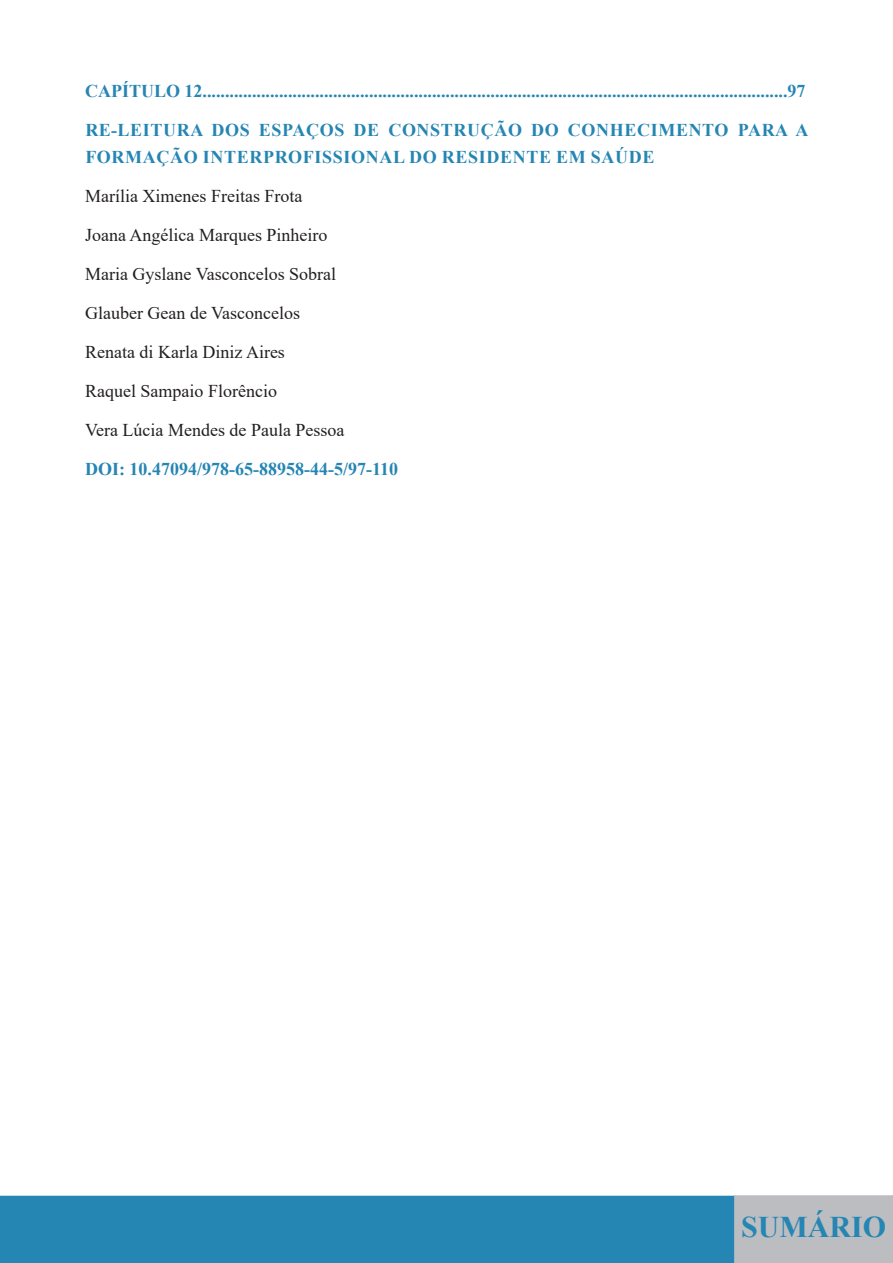
<style>
.page{position:relative;width:893px;height:1263px;background:#fff}
.page>*{position:absolute;margin:0;border:0;box-sizing:border-box;transform-origin:0 0}
.t1{font:700 30px "Times New Roman";color:#2585b3}
.t2{font:18px "Times New Roman";color:#231f20}
.t3{font:700 18px "Times New Roman";color:#2585b3}
.t4{font:700 18px/27px "Times New Roman";letter-spacing:.035em;color:#2585b3}
</style>
<div class="page">
<div style="left:0;top:1196px;width:736px;height:67px;background:#2585b3"></div>
<div style="left:735px;top:1196px;width:158px;height:66px;background:#bcbdc0"></div>
<div style="left:734px;top:1195px;width:159px;height:68px;border:2px solid #bcbdc0"></div>
<p class="t3" style="left:85px;top:78px;width:722px">CAPÍTULO 12..................................................................................................................................97</p>
<p class="t4" style="left:85px;top:116px;width:725px">RE-LEITURA DOS ESPAÇOS DE CONSTRUÇÃO DO CONHECIMENTO PARA A<br>FORMAÇÃO INTERPROFISSIONAL DO RESIDENTE EM SAÚDE</p>
<p class="t2" style="left:85px;top:184px;width:219px">Marília Ximenes Freitas Frota</p>
<p class="t2" style="left:85px;top:223px;width:244px">Joana Angélica Marques Pinheiro</p>
<p class="t2" style="left:85px;top:262px;width:253px">Maria Gyslane Vasconcelos Sobral</p>
<p class="t2" style="left:85px;top:301px;width:217px">Glauber Gean de Vasconcelos</p>
<p class="t2" style="left:85px;top:340px;width:201px">Renata di Karla Diniz Aires</p>
<p class="t2" style="left:85px;top:379px;width:193px">Raquel Sampaio Florêncio</p>
<p class="t2" style="left:85px;top:418px;width:261px">Vera Lúcia Mendes de Paula Pessoa</p>
<p class="t3" style="left:85px;top:456px;width:314px">DOI: 10.47094/978-65-88958-44-5/97-110</p>
<h1 class="t1" style="left:741px;top:1205px;width:146px">SUMÁRIO</h1>
</div>
